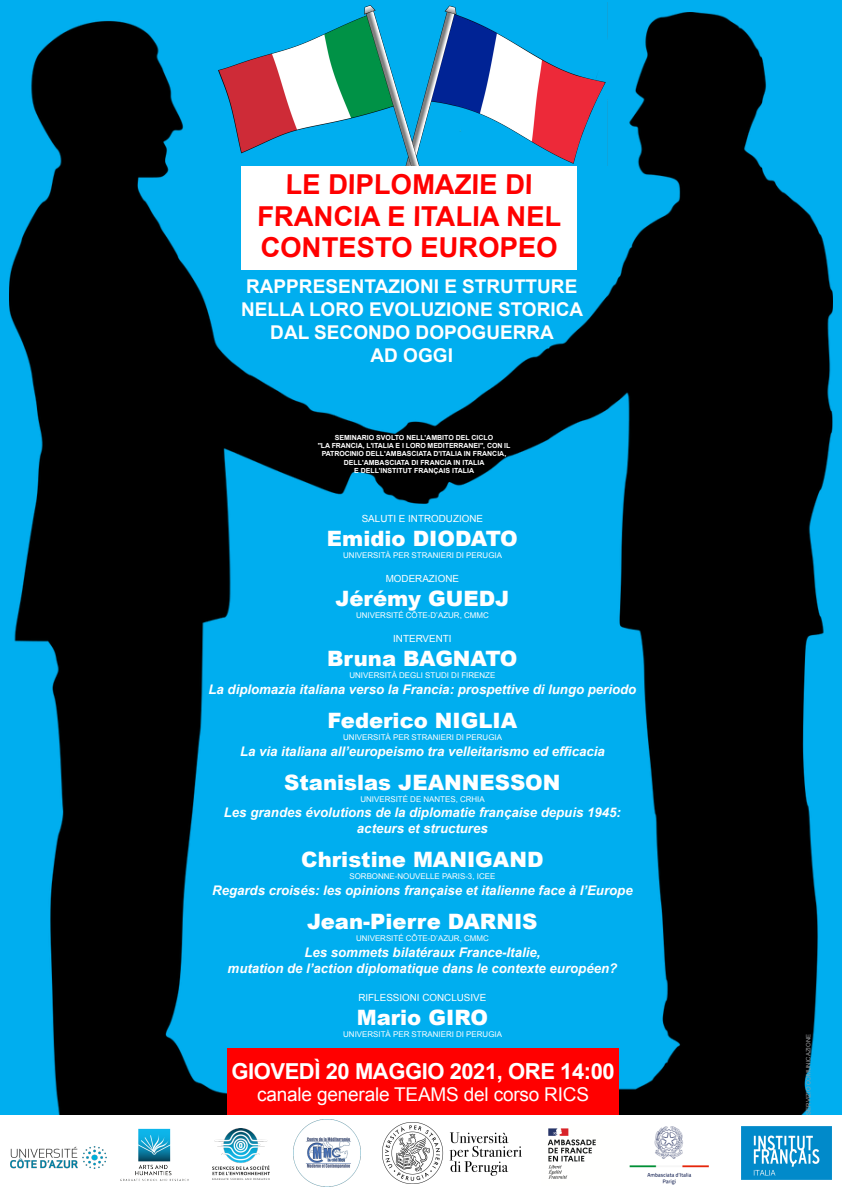
<style>
.page{position:relative;width:842px;height:1191px;background:#00aeef}
.page>*{position:absolute;margin:0;border:0;box-sizing:border-box;transform-origin:0 0}
.Normale{font:700 27.5px/31.3px "Arial";color:#f00;text-align:center}
.Normale-2{font:700 22px "Arial";letter-spacing:-.02em;color:#fff}
.t1{font:900 21.2px "Arial";color:#fff}
.t2{font:700 19px "Arial";color:#fff}
.Normale-3{font:19px "Arial";letter-spacing:-.01em;color:#fff}
.t3{font:italic 700 13.2px "Arial";color:#fff}
.t4{font:9.8px "Arial";color:#fff}
.t5{font:7.9px "Arial";color:#fff}
.t6{font:700 7px "Arial";color:#fff}
.t7{font:6px "Arial";color:#9b9da0}
</style>
<div class="page">
<img style="left:10px;top:13px;width:822px;height:1102px">
<div style="left:241px;top:166px;width:336px;height:103px;background:#fff"></div>
<img style="left:217px;top:5px;width:390px;height:161px">
<div style="left:0;top:1115px;width:842px;height:76px;background:#fff"></div>
<img style="left:10px;top:1146px;width:97px;height:22px">
<img style="left:120px;top:1129px;width:69px;height:52px">
<img style="left:212px;top:1128px;width:57px;height:51px">
<img style="left:294px;top:1120px;width:66px;height:66px">
<img style="left:547px;top:1128px;width:49px;height:51px">
<img style="left:629px;top:1126px;width:80px;height:59px">
<img style="left:741px;top:1127px;width:91px;height:52px">
<img style="left:383px;top:1123px;width:138px;height:60px">
<div style="left:227px;top:1048px;width:392px;height:66px;background:#f00"></div>
<p class="Normale" style="left:257px;top:170px;width:306px">LE DIPLOMAZIE DI<br>FRANCIA E ITALIA NEL<br>CONTESTO EUROPEO</p>
<p class="t2" style="left:246px;top:274px;width:333px">RAPPRESENTAZIONI E STRUTTURE</p>
<p class="t2" style="left:241px;top:297px;width:344px">NELLA LORO EVOLUZIONE STORICA</p>
<p class="t2" style="left:270px;top:319px;width:285px">DAL SECONDO DOPOGUERRA</p>
<p class="t2" style="left:371px;top:342px;width:84px">AD OGGI</p>
<p class="t6" style="left:335px;top:432px;width:160px">SEMINARIO SVOLTO NELL'AMBITO DEL CICLO</p>
<p class="t6" style="left:318px;top:441px;width:194px">"LA FRANCIA, L'ITALIA E I LORO MEDITERRANEI", CON IL</p>
<p class="t6" style="left:322px;top:449px;width:186px">PATROCINIO DELL'AMBASCIATA D'ITALIA IN FRANCIA,</p>
<p class="t6" style="left:344px;top:458px;width:142px">DELL'AMBASCIATA DI FRANCIA IN ITALIA</p>
<p class="t6" style="left:354px;top:466px;width:122px">E DELL'INSTITUT FRANÇAIS ITALIA</p>
<p class="t4" style="left:362px;top:512px;width:123px">SALUTI E INTRODUZIONE</p>
<p class="t1" style="left:327px;top:523px;width:192px">Emidio DIODATO</p>
<p class="t5" style="left:343px;top:550px;width:160px">UNIVERSITÀ PER STRANIERI DI PERUGIA</p>
<p class="t4" style="left:386px;top:572px;width:75px">MODERAZIONE</p>
<p class="t1" style="left:335px;top:583px;width:176px">Jérémy GUEDJ</p>
<p class="t5" style="left:356px;top:610px;width:134px">UNIVERSITÉ CÔTE-D’AZUR, CMMC</p>
<p class="t4" style="left:393px;top:632px;width:60px">INTERVENTI</p>
<p class="t1" style="left:327px;top:643px;width:192px">Bruna BAGNATO</p>
<p class="t5" style="left:349px;top:670px;width:147px">UNIVERSITÀ DEGLI STUDI DI FIRENZE</p>
<p class="t3" style="left:208px;top:680px;width:429px">La diplomazia italiana verso la Francia: prospettive di lungo periodo</p>
<p class="t1" style="left:327px;top:704px;width:191px">Federico NIGLIA</p>
<p class="t5" style="left:343px;top:731px;width:160px">UNIVERSITÀ PER STRANIERI DI PERUGIA</p>
<p class="t3" style="left:240px;top:742px;width:366px">La via italiana all’europeismo tra velleitarismo ed efficacia</p>
<p class="t1" style="left:284px;top:766px;width:278px">Stanislas JEANNESSON</p>
<p class="t5" style="left:360px;top:793px;width:126px">UNIVERSITÉ DE NANTES, CRHIA</p>
<p class="t3" style="left:224px;top:804px;width:399px">Les grandes évolutions de la diplomatie française depuis 1945:</p>
<p class="t3" style="left:357px;top:820px;width:132px">acteurs et structures</p>
<p class="t1" style="left:301px;top:844px;width:244px">Christine MANIGAND</p>
<p class="t5" style="left:349px;top:871px;width:147px">SORBONNE-NOUVELLE PARIS-3, ICEE</p>
<p class="t3" style="left:212px;top:882px;width:422px">Regards croisés: les opinions française et italienne face à l’Europe</p>
<p class="t1" style="left:307px;top:906px;width:232px">Jean-Pierre DARNIS</p>
<p class="t5" style="left:356px;top:933px;width:134px">UNIVERSITÉ CÔTE-D’AZUR, CMMC</p>
<p class="t3" style="left:304px;top:943px;width:238px">Les sommets bilatéraux France-Italie,</p>
<p class="t3" style="left:228px;top:959px;width:391px">mutation de l’action diplomatique dans le contexte européen?</p>
<p class="t4" style="left:358px;top:991px;width:129px">RIFLESSIONI CONCLUSIVE</p>
<p class="t1" style="left:357px;top:1002px;width:133px">Mario GIRO</p>
<p class="t5" style="left:343px;top:1029px;width:160px">UNIVERSITÀ PER STRANIERI DI PERUGIA</p>
<p class="Normale-2" style="left:231px;top:1056px;width:385px">GIOVEDÌ 20 MAGGIO 2021, ORE 14:00</p>
<p class="Normale-3" style="left:257px;top:1082px;width:333px">canale generale TEAMS del corso RICS</p>
<p class="t7" style="left:804px;top:1114px;width:82px;rotate:-90deg">SERVIZIO COMUNICAZIONE</p>
</div>
